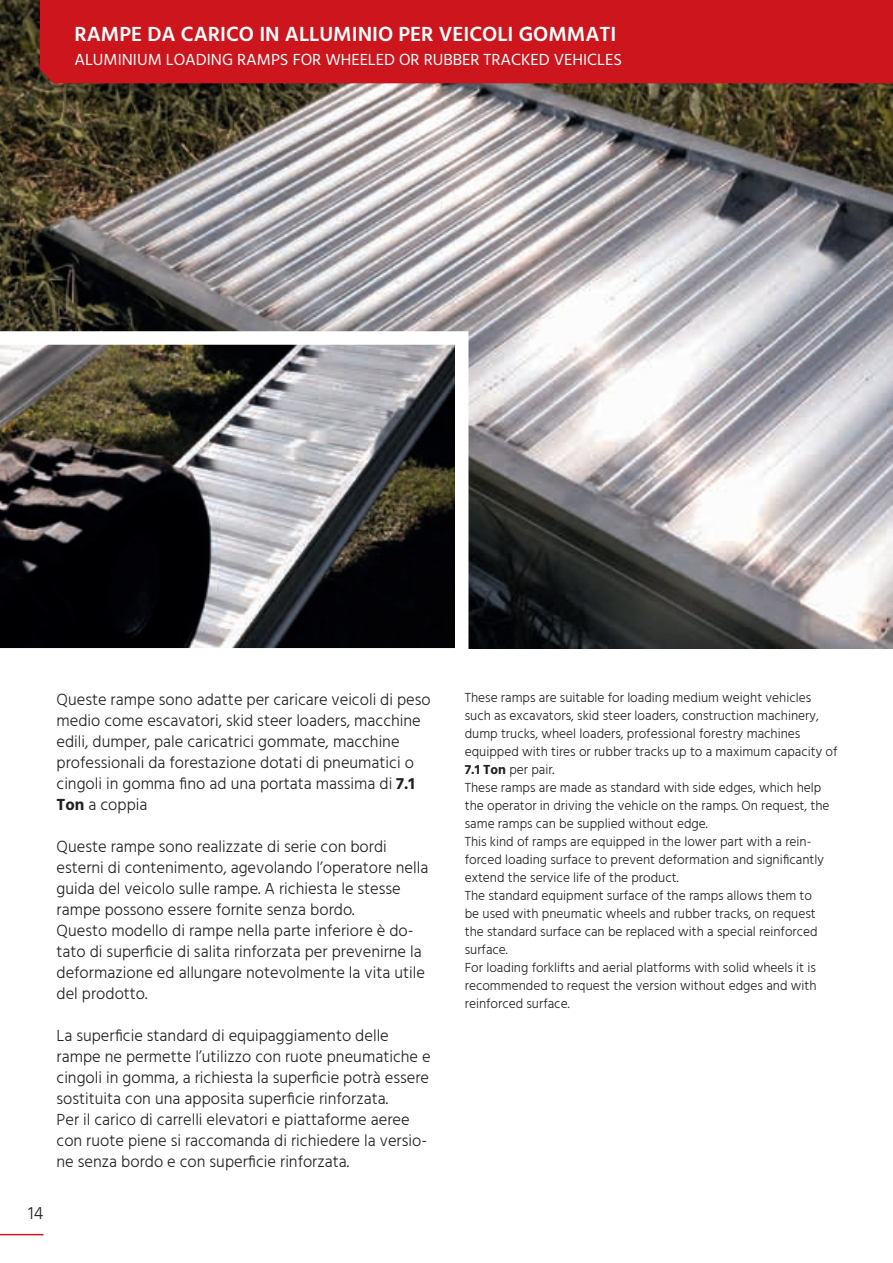
<style>
.page{position:relative;width:893px;height:1263px;background:#fff}
.page>*{position:absolute;margin:0;border:0;box-sizing:border-box;transform-origin:0 0}
.t1{font:600 21px "Hind";color:#fff}
.t2{font:300 18px "Hind";color:#231f20}
.t3{font:300 16.5px/21px "Hind";color:#231f20}
.t4{font:16.5px "Hind";color:#fff}
.t5{font:300 13.5px/18px "Hind";color:#231f20}
.s1{font-weight:700}
</style>
<div class="page">
<img style="left:0;top:0;width:893px;height:648px">
<svg style="left:0;top:324px;width:475px;height:325px;background:#5f5e5c"></svg>
<div style="left:40px;top:0;width:853px;height:83px;background:#cd151d"></div>
<hr style="left:0;top:1234px;width:43px;height:1px;background:#cd151d">
<p class="t1" style="left:74px;top:19px;width:543px">RAMPE DA CARICO IN ALLUMINIO PER VEICOLI GOMMATI</p>
<p class="t4" style="left:74px;top:49px;width:549px">ALUMINIUM LOADING RAMPS FOR WHEELED OR RUBBER TRACKED VEHICLES</p>
<p class="t3" style="left:57px;top:690px;width:376px">Queste rampe sono adatte per caricare veicoli di peso medio come escavatori, skid steer loaders, macchine edili, dumper, pale caricatrici gommate, macchine professionali da forestazione dotati di pneumatici o cingoli in gomma fino ad una portata massima di <span class="s1">7.1<br>Ton</span> a coppia</p>
<p class="t3" style="left:57px;top:837px;width:373px">Queste rampe sono realizzate di serie con bordi esterni di contenimento, agevolando l’operatore nella guida del veicolo sulle rampe. A richiesta le stesse rampe possono essere fornite senza bordo.<br>Questo modello di rampe nella parte inferiore è do&shy;tato di superficie di salita rinforzata per prevenirne la deformazione ed allungare notevolmente la vita utile del prodotto.</p>
<p class="t3" style="left:57px;top:1026px;width:376px">La superficie standard di equipaggiamento delle rampe ne permette l’utilizzo con ruote pneumatiche e cingoli in gomma, a richiesta la superficie potrà essere sostituita con una apposita superficie rinforzata.<br>Per il carico di carrelli elevatori e piattaforme aeree con ruote piene si raccomanda di richiedere la versio&shy;ne senza bordo e con superficie rinforzata.</p>
<p class="t2" style="left:28px;top:1201px;width:17px">14</p>
<p class="t5" style="left:465px;top:689px;width:374px">These ramps are suitable for loading medium weight vehicles such as excavators, skid steer loaders, construction machinery, dump trucks, wheel loaders, professional forestry machines equipped with tires or rubber tracks up to a maximum capacity of <span class="s1">7.1 Ton</span> per pair.<br>These ramps are made as standard with side edges, which help the operator in driving the vehicle on the ramps. On request, the same ramps can be supplied without edge.<br>This kind of ramps are equipped in the lower part with a rein&shy;forced loading surface to prevent deformation and significantly extend the service life of the product.<br>The standard equipment surface of the ramps allows them to<br>be used with pneumatic wheels and rubber tracks, on request the standard surface can be replaced with a special reinforced surface.<br>For loading forklifts and aerial platforms with solid wheels it is recommended to request the version without edges and with reinforced surface.</p>
</div>
